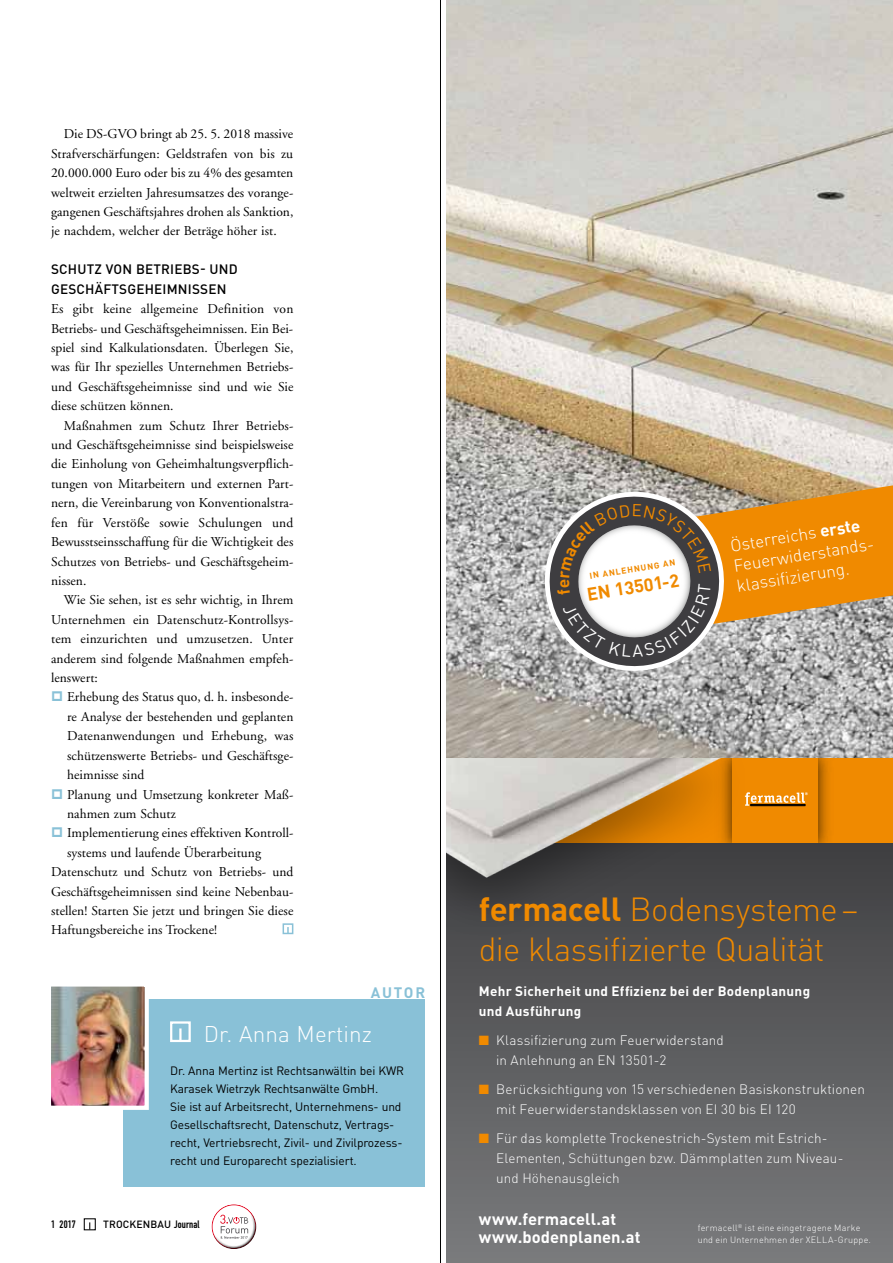
<style>
.page{position:relative;width:893px;height:1263px;background:#fff}
.page>*{position:absolute;margin:0;border:0;box-sizing:border-box;transform-origin:0 0}
.t1{font:300 33px/39.6px "DIN Pro";letter-spacing:-.02em;color:#f08a00}
.t2{font:300 22.5px "DINOT";letter-spacing:.005em;color:#fff}
.t3{font:700 18.15px "DIN Pro";color:#f08a00}
.t4{font:300 17.1px/20.4px "DIN Pro";color:#fff}
.t5{font:700 16.5px/18px "DIN Pro";letter-spacing:.005em;color:#fff}
.t6{font:700 15px "DINOT";letter-spacing:.115em;color:#89c1d7}
.t7{font:13.5px/19.4px "Adobe Garamond";letter-spacing:.005em;color:#000;text-align:justify}
.t8{font:300 13.5px/20.2px "DIN Pro";letter-spacing:.01em;color:#fff}
.t9{font:700 13.5px/20.2px "DIN Pro";letter-spacing:.02em;color:#fff}
.t10{font:500 13.5px/19.4px "DINOT";letter-spacing:.015em;color:#000}
.t11{font:12px/18px "DINOT";letter-spacing:-.01em;color:#000}
.t12{font:10.65px "DIN Engschrift Alternate";color:#000}
.t13{font:500 10.35px "DINOT";letter-spacing:.015em;color:#000}
.t14{font:300 9px/12px "DIN Pro";letter-spacing:.025em;color:#fff}
.t15{font:700 8.55px "DIN Pro";color:#f08a00}
.s1{font-family:"DIN Engschrift Alternate";font-weight:400;font-size:10.65px}
.s2{font-weight:700}
.s3{color:#f08a00}
</style>
<div class="page">
<div style="left:84px;top:1218px;width:12px;height:12px;border:1px solid #000"></div>
<div style="left:283px;top:923px;width:10px;height:11px;border:2px solid #89c1d7"></div>
<svg style="left:287px;top:927px;width:2px;height:6px"></svg>
<div style="left:211px;top:1203px;width:45px;height:35px;background:#fff;opacity:.75"></div>
<div style="left:211px;top:1211px;width:48px;height:40px;background:#000;opacity:.75"></div>
<svg style="left:220px;top:1215px;width:28px;height:24px"></svg>
<hr style="left:440px;top:0;width:1px;height:1263px;background:#000">
<div style="left:446px;top:843px;width:447px;height:420px;background:linear-gradient(to bottom,#3f3f41,#7a7b7d)"></div>
<div style="left:449px;top:758px;width:442px;height:85px;background:#f08a00"></div>
<img style="left:818px;top:758px;width:11px;height:85px">
<svg style="left:745px;top:792px;width:63px;height:14px"></svg>
<div style="left:446px;top:758px;width:298px;height:183px;background:#000;opacity:.4"></div>
<img style="left:446px;top:758px;width:284px;height:129px">
<img style="left:446px;top:0;width:447px;height:758px">
<div style="left:123px;top:998px;width:302px;height:188px;background:#89c1d7"></div>
<div style="left:170px;top:1021px;width:21px;height:21px;border:2px solid #fff"></div>
<svg style="left:179px;top:1028px;width:3px;height:13px"></svg>
<img style="left:52px;top:987px;width:92px;height:118px">
<div style="left:47px;top:982px;width:102px;height:128px;border:4px solid #fff"></div>
<svg style="left:538px;top:485px;width:355px;height:192px"></svg>
<p class="t7" style="left:51px;top:125px;width:244px;text-indent:13px">Die DS-GVO bringt ab 25. 5. 2018 massive Strafverschärfungen: Geldstrafen von bis zu 20.000.000 Euro oder bis zu 4% des gesamten weltweit erzielten Jahresumsatzes des vorange&shy;gangenen Geschäftsjahres drohen als Sanktion, je nachdem, welcher der Beträge höher ist.</p>
<p class="t10" style="left:51px;top:259px;width:186px">SCHUTZ VON BETRIEBS- UND<br>GESCHÄFTSGEHEIMNISSEN</p>
<p class="t7" style="left:51px;top:300px;width:244px">Es gibt keine allgemeine Definition von Betriebs- und Geschäftsgeheimnissen. Ein Bei&shy;spiel sind Kalkulationsdaten. Überlegen Sie, was für Ihr spezielles Unternehmen Betriebs&shy;und Geschäftsgeheimnisse sind und wie Sie diese schützen können.</p>
<p class="t7" style="left:51px;top:416px;width:244px;text-indent:13px">Maßnahmen zum Schutz Ihrer Betriebs&shy;und Geschäftsgeheimnisse sind beispielsweise die Einholung von Geheimhaltungsverpflich&shy;tungen von Mitarbeitern und externen Part&shy;nern, die Vereinbarung von Konventionalstra&shy;fen für Verstöße sowie Schulungen und Bewusstseinsschaffung für die Wichtigkeit des Schutzes von Betriebs- und Geschäftsgeheim&shy;nissen.</p>
<p class="t7" style="left:51px;top:591px;width:244px;text-indent:13px">Wie Sie sehen, ist es sehr wichtig, in Ihrem Unternehmen ein Datenschutz-Kontrollsys&shy;tem einzurichten und umzusetzen. Unter anderem sind folgende Maßnahmen empfeh&shy;lenswert:</p>
<p class="t7" style="left:67px;top:688px;width:228px">Erhebung des Status quo, d. h. insbesonde-</p>
<p class="t7" style="left:67px;top:707px;width:228px">re Analyse der bestehenden und geplanten</p>
<p class="t7" style="left:67px;top:727px;width:228px">Datenanwendungen und Erhebung, was</p>
<p class="t7" style="left:67px;top:746px;width:228px">schützenswerte Betriebs- und Geschäftsge-</p>
<p class="t7" style="left:67px;top:765px;width:79px">heimnisse sind</p>
<p class="t7" style="left:67px;top:785px;width:228px">Planung und Umsetzung konkreter Maß-</p>
<p class="t7" style="left:67px;top:804px;width:110px">nahmen zum Schutz</p>
<p class="t7" style="left:67px;top:824px;width:228px">Implementierung eines effektiven Kontroll-</p>
<p class="t7" style="left:67px;top:843px;width:195px">systems und laufende Überarbeitung</p>
<p class="t7" style="left:51px;top:862px;width:244px">Datenschutz und Schutz von Betriebs- und</p>
<p class="t7" style="left:51px;top:882px;width:244px">Geschäftsgeheimnissen sind keine Nebenbau-</p>
<p class="t7" style="left:51px;top:901px;width:244px">stellen! Starten Sie jetzt und bringen Sie diese</p>
<p class="t7" style="left:51px;top:921px;width:168px">Haftungsbereiche ins Trockene!</p>
<p class="t6" style="left:371px;top:983px;width:56px">AUTOR</p>
<h2 class="t2" style="left:204px;top:1020px;width:170px">Dr. Anna Mertinz</h2>
<p class="t11" style="left:170px;top:1061px;width:235px">Dr. Anna Mertinz ist Rechtsanwältin bei KWR Karasek Wietrzyk Rechtsanwälte GmbH.<br>Sie ist auf Arbeitsrecht, Unternehmens- und Gesellschaftsrecht, Datenschutz, Vertrags&shy;recht, Vertriebsrecht, Zivil- und Zivilprozess&shy;recht und Europarecht spezialisiert.</p>
<p class="t12" style="left:51px;top:1218px;width:26px">1 2017</p>
<p class="t13" style="left:103px;top:1218px;width:98px">TROCKENBAU <span class="s1">Journal</span></p>
<p class="t15" style="left:589px;top:570px;width:88px;rotate:-9deg">IN ANLEHNUNG AN</p>
<h3 class="t3" style="left:585px;top:582px;width:95px;rotate:-9deg">EN 13501-2</h3>
<p class="t4" style="left:729px;top:535px;width:145px;rotate:-9deg">Österreichs <span class="s2">erste<br></span>Feuerwiderstands&shy;klassifi zierung.</p>
<h1 class="t1" style="left:479px;top:888px;width:381px"><span class="s2">fermacell</span> Bodensysteme– die klassifizierte Qualität</h1>
<p class="t9" style="left:479px;top:980px;width:333px">Mehr Sicherheit und Effizienz bei der Bodenplanung und Ausführung</p>
<p class="t8" style="left:496px;top:1029px;width:229px;text-indent:-17px"><span class="s3">■</span> Klassifizierung zum Feuerwiderstand in Anlehnung an EN 13501-2</p>
<p class="t8" style="left:496px;top:1078px;width:370px;text-indent:-17px"><span class="s3">■</span> Berücksichtigung von 15 verschiedenen Basiskonstruktionen mit Feuerwiderstandsklassen von EI 30 bis EI 120</p>
<p class="t8" style="left:496px;top:1127px;width:349px;text-indent:-17px"><span class="s3">■</span> Für das komplette Trockenestrich-System mit Estrich-<br>Elementen, Schüttungen bzw. Dämmplatten zum Niveau&shy;und Höhenausgleich</p>
<p class="t5" style="left:479px;top:1209px;width:163px">www.fermacell.at www.bodenplanen.at</p>
<p class="t14" style="left:698px;top:1221px;width:175px">fermacell<sup>®</sup> ist eine eingetragene Marke und ein Unternehmen der XELLA-Gruppe.</p>
</div>
